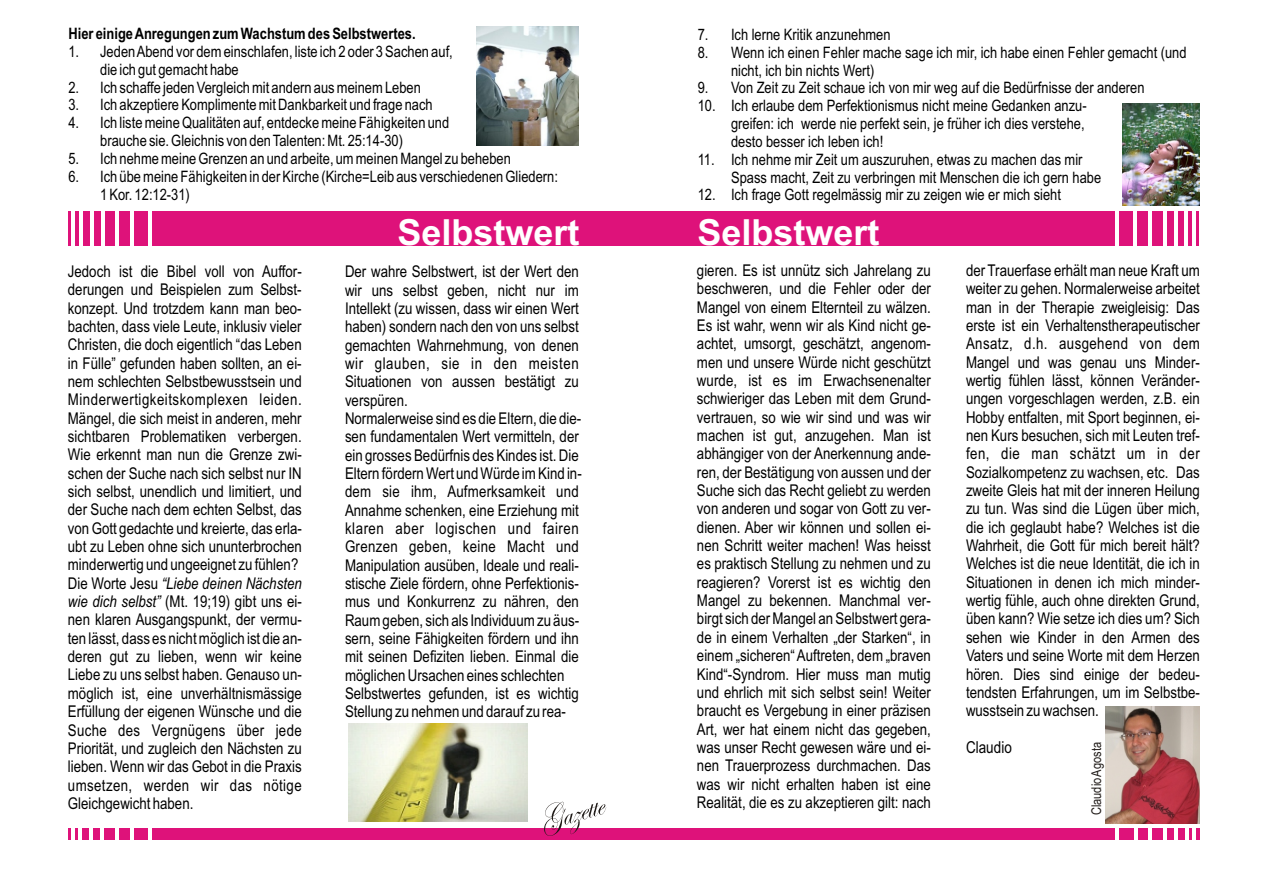
<style>
.page{position:relative;width:1263px;height:894px;background:#fff}
.page>*{position:absolute;margin:0;border:0;box-sizing:border-box;transform-origin:0 0}
.t1{font:700 36px "Arial";color:#fff}
.t2{font:16.5px "Arial Narrow";color:#000}
.t3{font:16.2px/18.3px "Arial Narrow";color:#000}
.t4{font:15.75px/17.9px "Arial Narrow";color:#000}
.t5{font:700 15.75px "Arial Narrow";color:#000}
.t6{font:13.5px "Arial Narrow";color:#1f1a17}
.s1{font-style:italic}
</style>
<div class="page">
<div style="left:24px;top:211px;width:1197px;height:34px;background:#de127a"></div>
<hr style="left:1115px;top:209px;width:4px;height:43px;background:#fff">
<hr style="left:1133px;top:209px;width:4px;height:43px;background:#fff">
<hr style="left:1148px;top:209px;width:4px;height:43px;background:#fff">
<hr style="left:1163px;top:209px;width:3px;height:43px;background:#fff">
<hr style="left:1174px;top:209px;width:3px;height:43px;background:#fff">
<hr style="left:1185px;top:209px;width:3px;height:43px;background:#fff">
<hr style="left:1192px;top:209px;width:4px;height:43px;background:#fff">
<div style="left:1199px;top:209px;width:50px;height:43px;background:#fff"></div>
<hr style="left:148px;top:209px;width:4px;height:43px;background:#fff">
<hr style="left:130px;top:209px;width:4px;height:43px;background:#fff">
<hr style="left:115px;top:209px;width:4px;height:43px;background:#fff">
<hr style="left:101px;top:209px;width:3px;height:43px;background:#fff">
<hr style="left:90px;top:209px;width:3px;height:43px;background:#fff">
<hr style="left:79px;top:209px;width:3px;height:43px;background:#fff">
<hr style="left:71px;top:209px;width:4px;height:43px;background:#fff">
<div style="left:18px;top:209px;width:50px;height:43px;background:#fff"></div>
<div style="left:24px;top:828px;width:1197px;height:11px;background:#de127a"></div>
<hr style="left:1115px;top:828px;width:4px;height:13px;background:#fff">
<svg style="left:1134px;top:828px;width:3px;height:11px"></svg>
<hr style="left:1148px;top:828px;width:4px;height:13px;background:#fff">
<hr style="left:1163px;top:828px;width:4px;height:13px;background:#fff">
<hr style="left:1174px;top:828px;width:4px;height:13px;background:#fff">
<hr style="left:1185px;top:828px;width:4px;height:13px;background:#fff">
<hr style="left:1192px;top:828px;width:4px;height:13px;background:#fff">
<div style="left:1200px;top:828px;width:49px;height:13px;background:#fff"></div>
<hr style="left:148px;top:828px;width:4px;height:13px;background:#fff">
<svg style="left:130px;top:828px;width:3px;height:11px"></svg>
<hr style="left:115px;top:828px;width:4px;height:13px;background:#fff">
<svg style="left:101px;top:828px;width:3px;height:11px"></svg>
<svg style="left:90px;top:828px;width:3px;height:11px"></svg>
<svg style="left:79px;top:828px;width:3px;height:11px"></svg>
<hr style="left:71px;top:828px;width:4px;height:13px;background:#fff">
<div style="left:18px;top:828px;width:50px;height:13px;background:#fff"></div>
<svg style="left:544px;top:802px;width:62px;height:34px"></svg>
<img style="left:1106px;top:707px;width:93px;height:117px">
<img style="left:349px;top:724px;width:178px;height:97px">
<img style="left:1123px;top:103px;width:76px;height:102px">
<img style="left:476px;top:27px;width:102px;height:119px">
<p class="t5" style="left:68px;top:28px;width:349px">Hier einige Anregungen zum Wachstum des Selbstwertes.</p>
<p class="t4" style="left:100px;top:44px;width:354px;text-indent:-32px">1. Jeden Abend vor dem einschlafen, liste ich 2 oder 3 Sachen auf, die ich gut gemacht habe</p>
<p class="t4" style="left:68px;top:80px;width:354px">2. Ich schaffe jeden Vergleich mit andern aus meinem Leben</p>
<p class="t4" style="left:68px;top:97px;width:366px">3. Ich akzeptiere Komplimente mit Dankbarkeit und frage nach</p>
<p class="t4" style="left:100px;top:115px;width:351px;text-indent:-32px">4. Ich liste meine Qualitäten auf, entdecke meine Fähigkeiten und brauche sie. Gleichnis von den Talenten: Mt. 25:14-30)</p>
<p class="t4" style="left:68px;top:151px;width:444px">5. Ich nehme meine Grenzen an und arbeite, um meinen Mangel zu beheben</p>
<p class="t4" style="left:100px;top:169px;width:459px;text-indent:-32px">6. Ich übe meine Fähigkeiten in der Kirche (Kirche=Leib aus verschiedenen Gliedern:<br>1 Kor. 12:12-31)</p>
<p class="t4" style="left:698px;top:27px;width:194px">7. Ich lerne Kritik anzunehmen</p>
<p class="t4" style="left:731px;top:45px;width:457px;text-indent:-33px">8. Wenn ich einen Fehler mache sage ich mir, ich habe einen Fehler gemacht (und nicht, ich bin nichts Wert)</p>
<p class="t4" style="left:698px;top:80px;width:448px">9. Von Zeit zu Zeit schaue ich von mir weg auf die Bedürfnisse der anderen</p>
<p class="t4" style="left:731px;top:98px;width:357px;text-indent:-33px">10. Ich erlaube dem Perfektionismus nicht meine Gedanken anzu&shy;greifen: ich werde nie perfekt sein, je früher ich dies verstehe, desto besser ich leben ich!</p>
<p class="t4" style="left:731px;top:152px;width:372px;text-indent:-33px">11. Ich nehme mir Zeit um auszuruhen, etwas zu machen das mir<br>Spass macht, Zeit zu verbringen mit Menschen die ich gern habe</p>
<p class="t4" style="left:698px;top:187px;width:365px">12. Ich frage Gott regelmässig mir zu zeigen wie er mich sieht</p>
<h1 class="t1" style="left:398px;top:219px;width:184px">Selbstwert</h1>
<h1 class="t1" style="left:697px;top:219px;width:184px">Selbstwert</h1>
<p class="t3" style="left:697px;top:263px;width:235px;text-align:justify">gieren. Es ist unnütz sich Jahrelang zu beschweren, und die Fehler oder der Mangel von einem Elternteil zu wälzen.<br>Es ist wahr, wenn wir als Kind nicht ge&shy;achtet, umsorgt, geschätzt, angenom&shy;men und unsere Würde nicht geschützt wurde, ist es im Erwachsenenalter schwieriger das Leben mit dem Grund&shy;vertrauen, so wie wir sind und was wir machen ist gut, anzugehen. Man ist abhängiger von der Anerkennung ande&shy;ren, der Bestätigung von aussen und der Suche sich das Recht geliebt zu werden von anderen und sogar von Gott zu ver&shy;dienen. Aber wir können und sollen ei&shy;nen Schritt weiter machen! Was heisst es praktisch Stellung zu nehmen und zu reagieren? Vorerst ist es wichtig den Mangel zu bekennen. Manchmal ver&shy;birgt sich der Mangel an Selbstwert gera&shy;de in einem Verhalten „der Starken“, in einem „sicheren“ Auftreten, dem „braven Kind“-Syndrom. Hier muss man mutig und ehrlich mit sich selbst sein! Weiter braucht es Vergebung in einer präzisen Art, wer hat einem nicht das gegeben, was unser Recht gewesen wäre und ei&shy;nen Trauerprozess durchmachen. Das was wir nicht erhalten haben ist eine Realität, die es zu akzeptieren gilt: nach</p>
<p class="t3" style="left:966px;top:263px;width:235px;text-align:justify">der Trauerfase erhält man neue Kraft um weiter zu gehen. Normalerweise arbeitet man in der Therapie zweigleisig: Das erste ist ein Verhaltenstherapeutischer Ansatz, d.h. ausgehend von dem Mangel und was genau uns Minder&shy;wertig fühlen lässt, können Veränder&shy;ungen vorgeschlagen werden, z.B. ein Hobby entfalten, mit Sport beginnen, ei&shy;nen Kurs besuchen, sich mit Leuten tref&shy;fen, die man schätzt um in der Sozialkompetenz zu wachsen, etc. Das zweite Gleis hat mit der inneren Heilung zu tun. Was sind die Lügen über mich, die ich geglaubt habe? Welches ist die Wahrheit, die Gott für mich bereit hält?<br>Welches ist die neue Identität, die ich in Situationen in denen ich mich minder&shy;wertig fühle, auch ohne direkten Grund, üben kann? Wie setze ich dies um? Sich sehen wie Kinder in den Armen des Vaters und seine Worte mit dem Herzen hören. Dies sind einige der bedeu&shy;tendsten Erfahrungen, um im Selbstbe&shy;wusstsein zu wachsen.</p>
<p class="t3" style="left:68px;top:264px;width:235px">Jedoch ist die Bibel voll von Auffor&shy;derungen und Beispielen zum Selbst&shy;konzept. Und trotzdem kann man beo&shy;bachten, dass viele Leute, inklusiv vieler Christen, die doch eigentlich “das Leben in Fülle” gefunden haben sollten, an ei&shy;nem schlechten Selbstbewusstsein und Minderwertigkeitskomplexen leiden.<br>Mängel, die sich meist in anderen, mehr sichtbaren Problematiken verbergen.<br>Wie erkennt man nun die Grenze zwi&shy;schen der Suche nach sich selbst nur IN sich selbst, unendlich und limitiert, und der Suche nach dem echten Selbst, das von Gott gedachte und kreierte, das erla&shy;ubt zu Leben ohne sich ununterbrochen minderwertig und ungeeignet zu fühlen?<br>Die Worte Jesu <span class="s1">“Liebe deinen Nächsten wie dich selbst”</span> (Mt. 19;19) gibt uns ei&shy;nen klaren Ausgangspunkt, der vermu&shy;ten lässt, dass es nicht möglich ist die an&shy;deren gut zu lieben, wenn wir keine Liebe zu uns selbst haben. Genauso un&shy;möglich ist, eine unverhältnismässige Erfüllung der eigenen Wünsche und die Suche des Vergnügens über jede Priorität, und zugleich den Nächsten zu lieben. Wenn wir das Gebot in die Praxis umsetzen, werden wir das nötige Gleichgewicht haben.</p>
<p class="t3" style="left:345px;top:264px;width:238px">Der wahre Selbstwert, ist der Wert den wir uns selbst geben, nicht nur im Intellekt (zu wissen, dass wir einen Wert haben) sondern nach den von uns selbst gemachten Wahrnehmung, von denen wir glauben, sie in den meisten Situationen von aussen bestätigt zu verspüren.<br>Normalerweise sind es die Eltern, die die&shy;sen fundamentalen Wert vermitteln, der ein grosses Bedürfnis des Kindes ist. Die Eltern fördern Wert und Würde im Kind in&shy;dem sie ihm, Aufmerksamkeit und Annahme schenken, eine Erziehung mit klaren aber logischen und fairen Grenzen geben, keine Macht und Manipulation ausüben, Ideale und reali&shy;stische Ziele fördern, ohne Perfektionis&shy;mus und Konkurrenz zu nähren, den Raum geben, sich als Individuum zu äus&shy;sern, seine Fähigkeiten fördern und ihn mit seinen Defiziten lieben. Einmal die möglichen Ursachen eines schlechten Selbstwertes gefunden, ist es wichtig Stellung zu nehmen und darauf zu rea-</p>
<p class="t2" style="left:966px;top:741px;width:47px">Claudio</p>
<p class="t6" style="left:1091px;top:815px;width:74px;rotate:-90deg">ClaudioAgosta</p>
</div>
